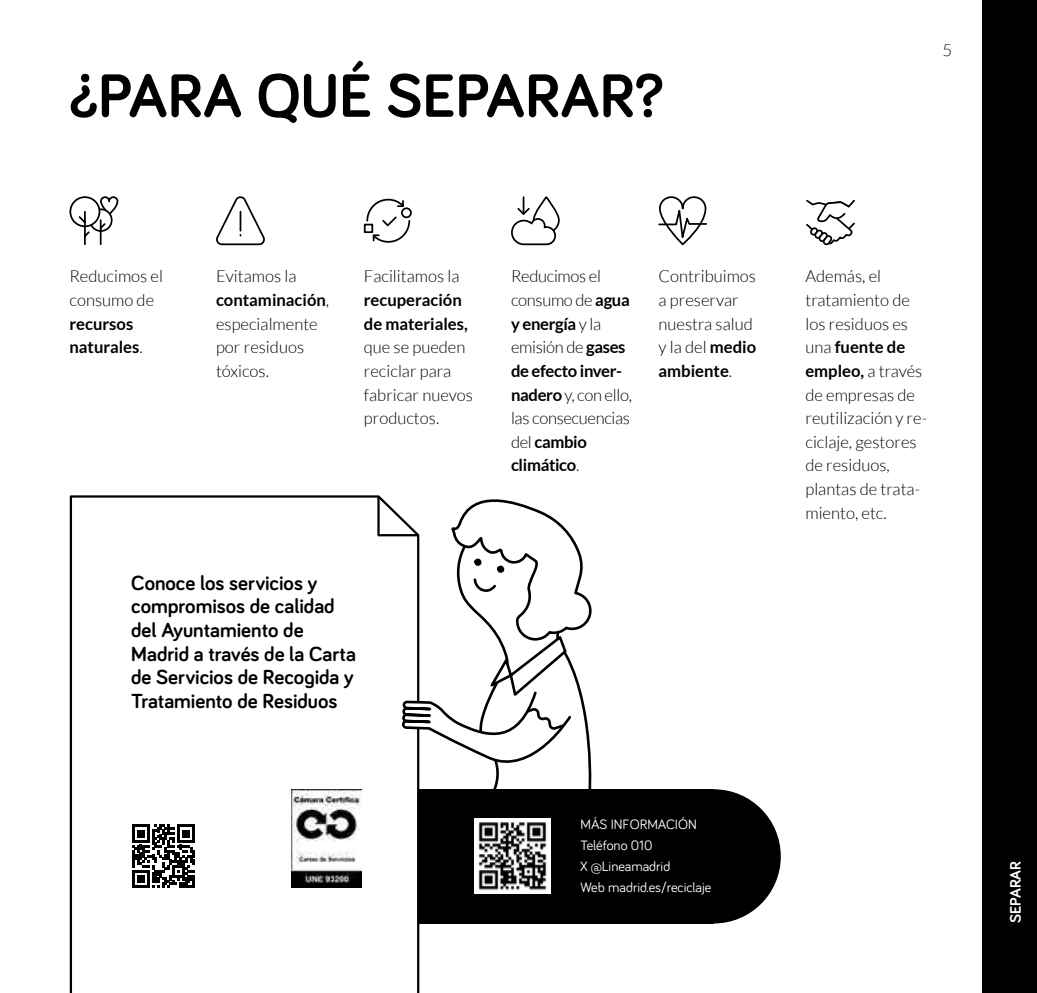
<style>
.page{position:relative;width:1037px;height:993px;background:#fff}
.page>*{position:absolute;margin:0;border:0;box-sizing:border-box;transform-origin:0 0}
.t1{font:700 63px "Bariol";color:#000}
.t2{font:700 21px/23.6px "Bariol";color:#000}
.t3{font:300 16.62px/23.6px "Lato";color:#000}
.t4{font:300 16.62px/23.6px "Lato";letter-spacing:-.02em;color:#000}
.t5{font:700 16.62px/23.6px "Lato";color:#000}
.t6{font:700 15.75px "Bariol";color:#fff}
.t7{font:14px/21px "Bariol";color:#fff}
.s1{font-weight:300}
.s2{font-weight:700}
</style>
<div class="page">
<div style="left:296px;top:789px;width:418px;height:134px;background:#000"></div>
<div style="left:647px;top:789px;width:134px;height:134px;background:#000;border-radius:50%"></div>
<img style="left:475px;top:818px;width:75px;height:75px">
<svg style="left:69px;top:495px;width:351px;height:497px"></svg>
<svg style="left:376px;top:495px;width:216px;height:311px"></svg>
<svg style="left:90px;top:209px;width:22px;height:22px"></svg>
<div style="left:89px;top:208px;width:24px;height:24px;border:2px solid #000;border-radius:50%"></div>
<svg style="left:98px;top:196px;width:21px;height:50px"></svg>
<div style="left:70px;top:197px;width:29px;height:29px;background:#fff;border-radius:50%"></div>
<div style="left:69px;top:196px;width:31px;height:31px;border:2px solid #000;border-radius:50%"></div>
<svg style="left:77px;top:211px;width:14px;height:35px"></svg>
<div style="left:401px;top:207px;width:11px;height:11px;border:2px solid #000;border-radius:50%"></div>
<div style="left:533px;top:196px;width:27px;height:37px;border:2px solid #000;border-radius:13px"></div>
<svg style="left:511px;top:197px;width:46px;height:49px"></svg>
<svg style="left:658px;top:196px;width:49px;height:50px"></svg>
<svg style="left:806px;top:199px;width:49px;height:47px"></svg>
<svg style="left:216px;top:196px;width:195px;height:50px"></svg>
<svg style="left:132px;top:824px;width:63px;height:63px"></svg>
<img style="left:292px;top:789px;width:69px;height:98px">
<div style="left:982px;top:0;width:55px;height:992px;background:#000"></div>
<h1 class="t1" style="left:69px;top:52px;width:595px">¿PARA QUÉ SEPARAR?</h1>
<p class="t3" style="left:942px;top:38px;width:11px">5</p>
<p class="t3" style="left:69px;top:264px;width:95px">Reducimos el consumo de</p>
<p class="t5" style="left:69px;top:311px;width:75px">recursos naturales<span class="s1">.</span></p>
<p class="t3" style="left:216px;top:264px;width:115px">Evitamos la <span class="s2">contaminación</span>, especialmente por residuos tóxicos.</p>
<p class="t4" style="left:511px;top:264px;width:122px">Reducimos el consumo de <span class="s2">agua y energía</span> y la emisión de <span class="s2">gases de efecto inver&shy;nadero</span> y, con ello, las consecuencias del <span class="s2">cambio climático</span>.</p>
<p class="t3" style="left:805px;top:264px;width:123px">Además, el tratamiento de los residuos es una <span class="s2">fuente de empleo,</span> a través de empresas de reutilización y re&shy;ciclaje, gestores de residuos, plantas de trata&shy;miento, etc.</p>
<p class="t3" style="left:364px;top:264px;width:97px">Facilitamos la</p>
<p class="t5" style="left:364px;top:288px;width:105px">recuperación de materiales,</p>
<p class="t3" style="left:364px;top:335px;width:110px">que se pueden reciclar para fabricar nuevos productos.</p>
<p class="t3" style="left:658px;top:264px;width:99px">Contribuimos a preservar nuestra salud y la del <span class="s2">medio ambiente</span>.</p>
<p class="t2" style="left:131px;top:570px;width:226px">Conoce los servicios y compromisos de calidad del Ayuntamiento de<br>Madrid a través de la Carta de Servicios de Recogida y<br>Tratamiento de Residuos</p>
<p class="t7" style="left:580px;top:813px;width:133px">MÁS INFORMACIÓN<br>Teléfono 010<br>X @Lineamadrid<br>Web madrid.es/reciclaje</p>
<p class="t6" style="left:1005px;top:922px;width:64px;rotate:-90deg">SEPARAR</p>
</div>
